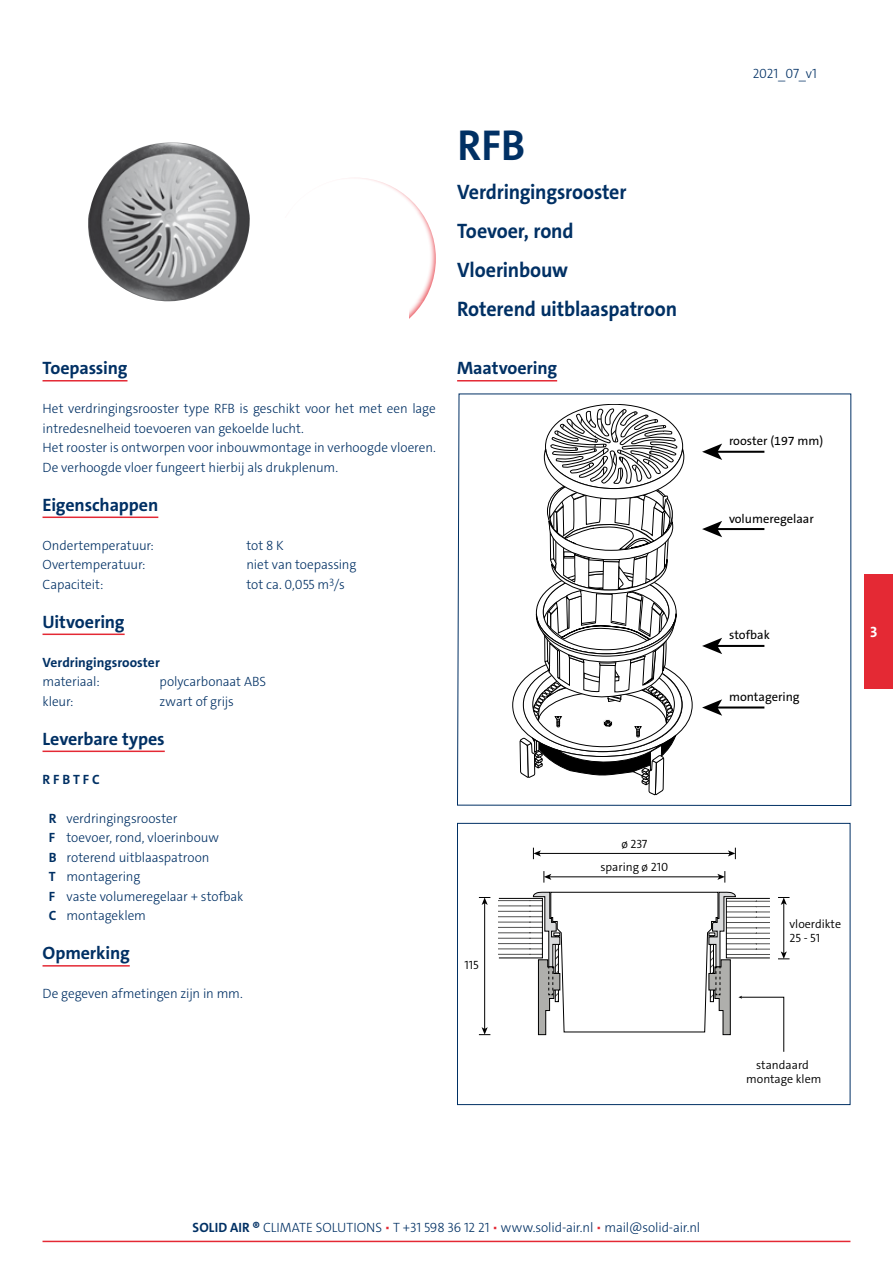
<style>
.page{position:relative;width:893px;height:1263px;background:#fff}
.page>*{position:absolute;margin:0;border:0;box-sizing:border-box;transform-origin:0 0}
.t1{font:700 43.5px "The Sans C4 s";color:#003064;scale:.95 1}
.t2{font:700 21px/39px "The Sans C4 s";letter-spacing:-.01em;color:#003064;scale:.95 1}
.t3{font:700 18px "The Sans C4 s";letter-spacing:-.01em;color:#003064}
.t4{font:700 15px "The Sans C4 s";color:#fff}
.t5{font:300 13.5px/19.5px "The Sans C4 s";letter-spacing:-.005em;color:#003064}
.t6{font:700 13.5px "The Sans C4 s";color:#003064}
.t7{font:12.45px "The Sans B5 Plain";color:#000}
.t8{font:300 12px/14.4px "The Sans C4 s";color:#000;text-align:center}
.s1{font-weight:700}
.s2{color:#e42934}
</style>
<div class="page">
<hr style="left:43px;top:1241px;width:807px;height:1px;background:#e42934">
<div style="left:864px;top:574px;width:29px;height:115px;background:#e42934"></div>
<hr style="left:43px;top:380px;width:84px;height:1px;background:#e42934">
<hr style="left:43px;top:516px;width:115px;height:2px;background:#e42934">
<hr style="left:43px;top:633px;width:82px;height:2px;background:#e42934">
<hr style="left:43px;top:750px;width:122px;height:2px;background:#e42934">
<hr style="left:43px;top:965px;width:87px;height:1px;background:#e42934">
<hr style="left:457px;top:380px;width:100px;height:1px;background:#e42934">
<img style="left:88px;top:142px;width:162px;height:160px">
<svg style="left:498px;top:898px;width:35px;height:60px"></svg>
<hr style="left:484px;top:903px;width:1px;height:126px;background:#000">
<hr style="left:549px;top:876px;width:170px;height:1px;background:#000">
<hr style="left:539px;top:853px;width:191px;height:1px;background:#000">
<svg style="left:533px;top:848px;width:8px;height:11px"></svg>
<svg style="left:543px;top:871px;width:8px;height:11px"></svg>
<svg style="left:728px;top:848px;width:8px;height:11px"></svg>
<svg style="left:717px;top:871px;width:8px;height:11px"></svg>
<svg style="left:533px;top:891px;width:256px;height:161px"></svg>
<svg style="left:479px;top:897px;width:11px;height:8px"></svg>
<svg style="left:479px;top:1027px;width:11px;height:8px"></svg>
<div style="left:457px;top:823px;width:393px;height:282px;border:1px solid #003064"></div>
<svg style="left:457px;top:393px;width:395px;height:413px"></svg>
<h3 class="t3" style="left:43px;top:356px;width:86px">Toepassing</h3>
<p class="t5" style="left:43px;top:399px;width:395px">Het verdringingsrooster type RFB is geschikt voor het met een lage intredesnelheid toevoeren van gekoelde lucht.<br>Het rooster is ontworpen voor inbouwmontage in verhoogde vloeren.<br>De verhoogde vloer fungeert hierbij als drukplenum.</p>
<h3 class="t3" style="left:43px;top:493px;width:117px">Eigenschappen</h3>
<p class="t5" style="left:43px;top:535px;width:113px">Ondertemperatuur:</p>
<p class="t5" style="left:247px;top:535px;width:39px">tot 8 K</p>
<p class="t5" style="left:43px;top:555px;width:104px">Overtemperatuur:</p>
<p class="t5" style="left:247px;top:555px;width:111px">niet van toepassing</p>
<p class="t5" style="left:43px;top:574px;width:62px">Capaciteit:</p>
<p class="t5" style="left:247px;top:574px;width:100px">tot ca. 0,055 m<sup>3</sup>/s</p>
<h3 class="t3" style="left:43px;top:610px;width:84px">Uitvoering</h3>
<p class="t6" style="left:43px;top:653px;width:119px">Verdringingsrooster</p>
<p class="t5" style="left:43px;top:672px;width:59px">materiaal:</p>
<p class="t5" style="left:160px;top:672px;width:108px">polycarbonaat ABS</p>
<p class="t5" style="left:43px;top:691px;width:32px">kleur:</p>
<p class="t5" style="left:160px;top:691px;width:76px">zwart of grijs</p>
<h3 class="t3" style="left:43px;top:727px;width:124px">Leverbare types</h3>
<p class="t6" style="left:43px;top:770px;width:59px">R F B T F C</p>
<p class="t5" style="left:49px;top:808px;width:196px"><span class="s1">R</span> verdringingsrooster<br><span class="s1">F</span> toevoer, rond, vloerinbouw<br><span class="s1">B</span> roterend uitblaaspatroon<br><span class="s1">T</span> montagering<br><span class="s1">F</span> vaste volumeregelaar + stofbak<br><span class="s1">C</span> montageklem</p>
<h3 class="t3" style="left:43px;top:941px;width:89px">Opmerking</h3>
<p class="t5" style="left:43px;top:984px;width:202px">De gegeven afmetingen zijn in mm.</p>
<h1 class="t1" style="left:457px;top:117px;width:73px">RFB</h1>
<h2 class="t2" style="left:457px;top:172px;width:233px">Verdringingsrooster<br>Toevoer, rond<br>Vloerinbouw<br>Roterend uitblaaspatroon</h2>
<h3 class="t3" style="left:457px;top:356px;width:102px">Maatvoering</h3>
<p class="t8" style="left:465px;top:959px;width:16px">115</p>
<p class="t8" style="left:621px;top:838px;width:28px">ø 237</p>
<p class="t8" style="left:600px;top:861px;width:69px">sparing ø 210</p>
<p class="t5" style="left:753px;top:64px;width:66px">2021_07_v1</p>
<p class="t7" style="left:729px;top:434px;width:96px">rooster (197 mm)</p>
<p class="t7" style="left:729px;top:512px;width:86px">volumeregelaar</p>
<p class="t7" style="left:729px;top:628px;width:42px">stofbak</p>
<p class="t7" style="left:729px;top:690px;width:72px">montagering</p>
<p class="t4" style="left:870px;top:622px;width:9px">3</p>
<p class="t8" style="left:789px;top:917px;width:53px;text-align:left">vloerdikte<br>25 - 51</p>
<p class="t8" style="left:746px;top:1059px;width:77px">standaard montage klem</p>
<p class="t5" style="left:193px;top:1218px;width:509px"><span class="s1">SOLID AIR ®</span> CLIMATE SOLUTIONS <span class="s2">•</span> T +31 598 36 12 21 <span class="s2">•</span> www.solid-air.nl <span class="s2">•</span> mail@solid-air.nl</p>
</div>
